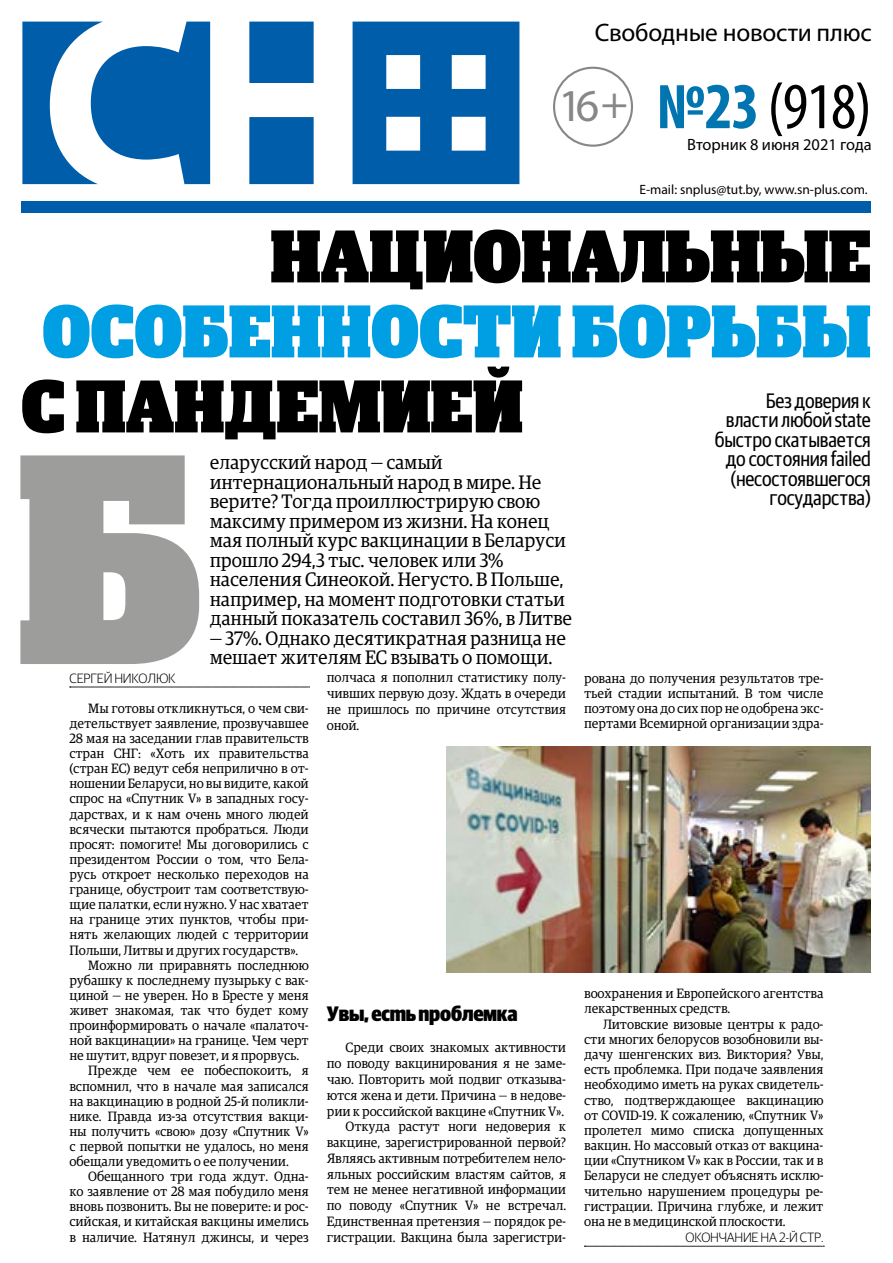
<style>
.page{position:relative;width:893px;height:1263px;background:#fff}
.page>*{position:absolute;margin:0;border:0;box-sizing:border-box;transform-origin:0 0}
.t1{font:800 300.9px "Snplus Display";color:#9d9d9c}
.t2{font:800 75px "Snplus Display";color:#000}
.t3{font:800 75px "Snplus Display";color:#009fe3}
.t4{font:condensed 66px "Myriad Pro";color:#000}
.t5{font:45.75px "Myriad Pro";color:#878787}
.t6{font:25.35px "Myriad Pro";letter-spacing:-.01em;color:#000}
.t7{font:21px/19.5px "Snplus Sans Cond";letter-spacing:-.01em;color:#000;text-align:right}
.t8{font:800 21px "Snplus Sans Cond";letter-spacing:-.01em;color:#000}
.t9{font:19.5px/19.5px "Snplus Tekst";letter-spacing:-.01em;color:#000}
.t10{font:16.35px "Myriad Pro";color:#000}
.t11{font:13.5px/15.1px "Snplus Tekst";letter-spacing:-.01em;color:#000;text-align:justify}
.t12{font:13.5px "Myriad Pro";color:#000}
.t13{font:300 13.5px "Snplus Sans";letter-spacing:-.02em;color:#000}
.s1{font-weight:700;color:#0075af}
</style>
<div class="page">
<svg style="left:22px;top:22px;width:497px;height:162px;fill:#005da9"></svg>
<div style="left:22px;top:202px;width:849px;height:11px;background:#005da9"></div>
<div style="left:553px;top:67px;width:80px;height:80px;border:2px solid #878787;border-radius:50%"></div>
<svg style="left:70px;top:687px;width:240px;height:1px"></svg>
<svg style="left:584px;top:1246px;width:240px;height:1px"></svg>
<img style="left:446px;top:746px;width:425px;height:226px">
<h3 class="t6" style="left:595px;top:16px;width:278px">Свободные новости плюс</h3>
<h3 class="t5" style="left:558px;top:78px;width:71px">16+</h3>
<h3 class="t4" style="left:656px;top:66px;width:217px"><span class="s1">№23</span> (918)</h3>
<p class="t10" style="left:687px;top:134px;width:186px">Вторник 8 июня 2021 года</p>
<p class="t12" style="left:639px;top:182px;width:230px">E-mail: snplus@tut.by, www.sn-plus.com.</p>
<h2 class="t2" style="left:271px;top:214px;width:602px">НАЦИОНАЛЬНЫЕ</h2>
<h2 class="t3" style="left:42px;top:289px;width:830px">ОСОБЕННОСТИ БОРЬБЫ</h2>
<h2 class="t2" style="left:21px;top:364px;width:503px">С ПАНДЕМИЕЙ</h2>
<h3 class="t7" style="left:715px;top:391px;width:158px">Без доверия к власти любой state быстро скатывается до состояния failed (несостоявшегося государства)</h3>
<h1 class="t1" style="left:18px;top:391px;width:187px">Б</h1>
<p class="t9" style="left:210px;top:453px;width:364px">еларусский народ — самый интернациональный народ в мире. Не верите? Тогда проиллюстрирую свою максиму примером из жизни. На конец мая полный курс вакцинации в Беларуси прошло 294,3 тыс. человек или 3% населения Синеокой. Негусто. В Польше, например, на момент подготовки статьи данный показатель составил 36%, в Литве</p>
<h3 class="t9" style="left:210px;top:628px;width:358px">— 37%. Однако десятикратная разница не мешает жителям ЕС взывать о помощи.</h3>
<p class="t13" style="left:69px;top:670px;width:108px">СЕРГЕЙ НИКОЛЮК</p>
<p class="t11" style="left:88px;top:700px;width:222px">Мы готовы откликнуться, о чем сви-</p>
<p class="t11" style="left:69px;top:716px;width:241px">детельствует заявление, прозвучавшее</p>
<p class="t11" style="left:69px;top:731px;width:241px">28 мая на заседании глав правительств</p>
<p class="t11" style="left:69px;top:746px;width:241px">стран СНГ: «Хоть их правительства</p>
<p class="t11" style="left:69px;top:761px;width:241px">(стран ЕС) ведут себя неприлично в от-</p>
<p class="t11" style="left:69px;top:776px;width:241px">ношении Беларуси, но вы видите, какой</p>
<p class="t11" style="left:69px;top:791px;width:241px">спрос на «Спутник V» в западных госу-</p>
<p class="t11" style="left:69px;top:806px;width:241px">дарствах, и к нам очень много людей</p>
<p class="t11" style="left:69px;top:821px;width:241px">всячески пытаются пробраться. Люди</p>
<p class="t11" style="left:69px;top:836px;width:241px">просят: помогите! Мы договорились с</p>
<p class="t11" style="left:69px;top:852px;width:241px">президентом России о том, что Бела-</p>
<p class="t11" style="left:69px;top:867px;width:241px">русь откроет несколько переходов на</p>
<p class="t11" style="left:69px;top:882px;width:241px">границе, обустроит там соответствую-</p>
<p class="t11" style="left:69px;top:897px;width:241px">щие палатки, если нужно. У нас хватает</p>
<p class="t11" style="left:69px;top:912px;width:241px">на границе этих пунктов, чтобы при-</p>
<p class="t11" style="left:69px;top:927px;width:241px">нять желающих людей с территории</p>
<p class="t11" style="left:69px;top:942px;width:230px">Польши, Литвы и других государств».</p>
<p class="t11" style="left:88px;top:957px;width:222px">Можно ли приравнять последнюю</p>
<p class="t11" style="left:69px;top:972px;width:241px">рубашку к последнему пузырьку с вак-</p>
<p class="t11" style="left:69px;top:988px;width:241px">циной — не уверен. Но в Бресте у меня</p>
<p class="t11" style="left:69px;top:1003px;width:241px">живет знакомая, так что будет кому</p>
<p class="t11" style="left:69px;top:1018px;width:241px">проинформировать о начале «палаточ-</p>
<p class="t11" style="left:69px;top:1033px;width:241px">ной вакцинации» на границе. Чем черт</p>
<p class="t11" style="left:69px;top:1048px;width:231px">не шутит, вдруг повезет, и я прорвусь.</p>
<p class="t11" style="left:88px;top:1063px;width:222px">Прежде чем ее побеспокоить, я</p>
<p class="t11" style="left:69px;top:1078px;width:241px">вспомнил, что в начале мая записался</p>
<p class="t11" style="left:69px;top:1093px;width:241px">на вакцинацию в родной 25-й поликли-</p>
<p class="t11" style="left:69px;top:1108px;width:241px">нике. Правда из-за отсутствия вакци-</p>
<p class="t11" style="left:69px;top:1123px;width:241px">ны получить «свою» дозу «Спутник V»</p>
<p class="t11" style="left:69px;top:1139px;width:241px">с первой попытки не удалось, но меня</p>
<p class="t11" style="left:69px;top:1154px;width:221px">обещали уведомить о ее получении.</p>
<p class="t11" style="left:88px;top:1169px;width:222px">Обещанного три года ждут. Одна-</p>
<p class="t11" style="left:69px;top:1184px;width:241px">ко заявление от 28 мая побудило меня</p>
<p class="t11" style="left:69px;top:1199px;width:241px">вновь позвонить. Вы не поверите: и рос-</p>
<p class="t11" style="left:69px;top:1214px;width:241px">сийская, и китайская вакцины имелись</p>
<p class="t11" style="left:69px;top:1229px;width:241px">в наличие. Натянул джинсы, и через</p>
<p class="t11" style="left:327px;top:670px;width:241px;line-height:15.8px">полчаса я пополнил статистику полу&shy;чивших первую дозу. Ждать в очереди не пришлось по причине отсутствия оной.</p>
<h3 class="t8" style="left:327px;top:1001px;width:192px">Увы, есть проблемка</h3>
<p class="t11" style="left:327px;top:1040px;width:241px;line-height:15.8px;text-align:right">Среди своих знакомых активности<br>по поводу вакцинирования я не заме&shy;чаю. Повторить мой подвиг отказыва&shy;ются жена и дети. Причина — в недове&shy;рии к российской вакцине «Спутник V».<br>Откуда растут ноги недоверия к вакцине, зарегистрированной первой?<br>Являясь активным потребителем нело&shy;яльных российским властям сайтов, я тем не менее негативной информации по поводу «Спутник V» не встречал.<br>Единственная претензия — порядок ре&shy;гистрации. Вакцина была зарегистри-</p>
<p class="t11" style="left:584px;top:670px;width:241px">рована до получения результатов тре&shy;тьей стадии испытаний. В том числе поэтому она до сих пор не одобрена экс&shy;пертами Всемирной организации здра-</p>
<p class="t11" style="left:584px;top:986px;width:241px">воохранения и Европейского агентства лекарственных средств.</p>
<p class="t11" style="left:584px;top:1016px;width:241px;text-indent:19px">Литовские визовые центры к радо&shy;сти многих белорусов возобновили вы&shy;дачу шенгенских виз. Виктория? Увы, есть проблемка. При подаче заявления необходимо иметь на руках свидетель&shy;ство, подтверждающее вакцинацию от COVID-19. К сожалению, «Спутник V» пролетел мимо списка допущенных вакцин. Но массовый отказ от вакцина&shy;ции «Спутником V» как в России, так и в Беларуси не следует объяснять исклю&shy;чительно нарушением процедуры ре&shy;гистрации. Причина глубже, и лежит она не в медицинской плоскости.</p>
<p class="t13" style="left:686px;top:1230px;width:139px">ОКОНЧАНИЕ НА 2-Й СТР.</p>
</div>
